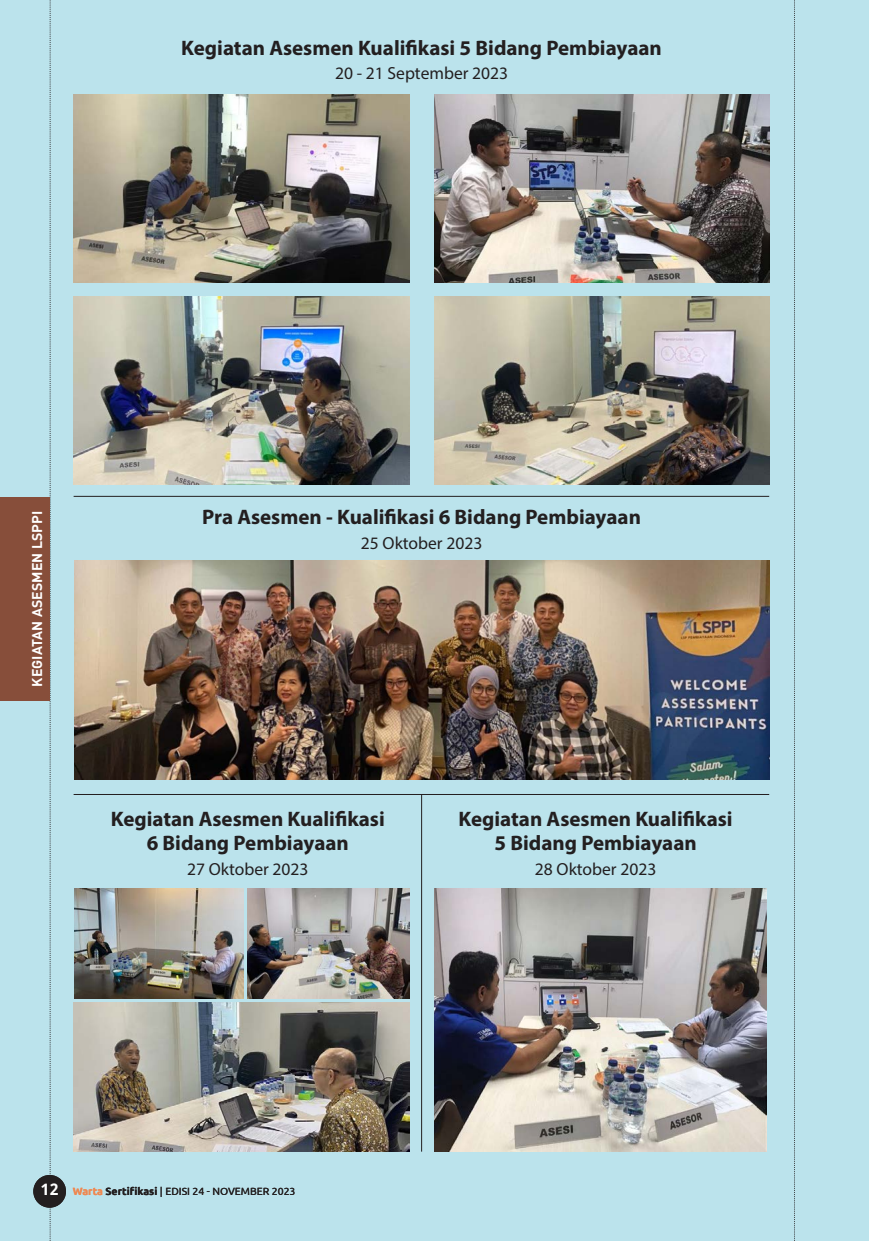
<style>
.page{position:relative;width:869px;height:1241px;background:#fff}
.page>*{position:absolute;margin:0;border:0;box-sizing:border-box;transform-origin:0 0}
.t1{font:700 21px/24.5px "Myriad Pro";color:#231f20;text-align:center}
.t2{font:17.5px "Myriad Pro";color:#231f20}
.t3{font:700 14px "DIN Pro";letter-spacing:.01em;color:#fff}
.t4{font:10.5px "Ubuntu";color:#231f20}
.s1{font-family:"Droid Sans";font-weight:700;font-size:15.75px;color:#fff}
.s2{font-weight:700;color:#ee8953}
.s3{font-weight:700}
</style>
<div class="page">
<div style="left:0;top:0;width:868px;height:1240px;background:#bbe3ec"></div>
<hr style="left:868px;top:0;width:1px;height:1240px;background:#c8dbf1">
<img style="left:868px;top:891px;width:1px;height:349px">
<svg style="left:50px;top:0;width:1px;height:1241px"></svg>
<svg style="left:793px;top:0;width:2px;height:1241px"></svg>
<div style="left:33px;top:1174px;width:33px;height:33px;background:#231f20;border-radius:50%"></div>
<div style="left:0;top:496px;width:50px;height:204px;background:#874e3a"></div>
<img style="left:74px;top:94px;width:335px;height:188px">
<img style="left:74px;top:296px;width:335px;height:188px">
<img style="left:434px;top:94px;width:335px;height:188px">
<img style="left:434px;top:296px;width:335px;height:188px">
<img style="left:434px;top:888px;width:331px;height:263px">
<img style="left:74px;top:561px;width:695px;height:218px">
<img style="left:74px;top:888px;width:169px;height:110px">
<img style="left:247px;top:888px;width:162px;height:110px">
<img style="left:74px;top:1002px;width:335px;height:149px">
<hr style="left:74px;top:496px;width:694px;height:1px;background:#231f20">
<hr style="left:74px;top:794px;width:694px;height:1px;background:#231f20">
<hr style="left:421px;top:794px;width:1px;height:357px;background:#231f20">
<p class="t1" style="left:181px;top:35px;width:482px">Kegiatan Asesmen Kualifikasi 5 Bidang Pembiayaan</p>
<p class="t2" style="left:335px;top:63px;width:174px">20 - 21 September 2023</p>
<p class="t3" style="left:28px;top:686px;width:178px;rotate:-90deg">KEGIATAN ASESMEN LSPPI</p>
<p class="t1" style="left:202px;top:504px;width:440px">Pra Asesmen - Kualifikasi 6 Bidang Pembiayaan</p>
<p class="t2" style="left:361px;top:532px;width:123px">25 Oktober 2023</p>
<p class="t1" style="left:111px;top:805px;width:275px">Kegiatan Asesmen Kualifikasi<br>6 Bidang Pembiayaan</p>
<p class="t2" style="left:187px;top:857px;width:123px">27 Oktober 2023</p>
<p class="t1" style="left:458px;top:805px;width:275px">Kegiatan Asesmen Kualifikasi<br>5 Bidang Pembiayaan</p>
<p class="t2" style="left:534px;top:857px;width:123px">28 Oktober 2023</p>
<p class="t4" style="left:41px;top:1184px;width:256px"><span class="s1">12</span> <span class="s2">Warta</span> <span class="s3">Sertifikasi</span> | EDISI 24 - NOVEMBER 2023</p>
</div>
